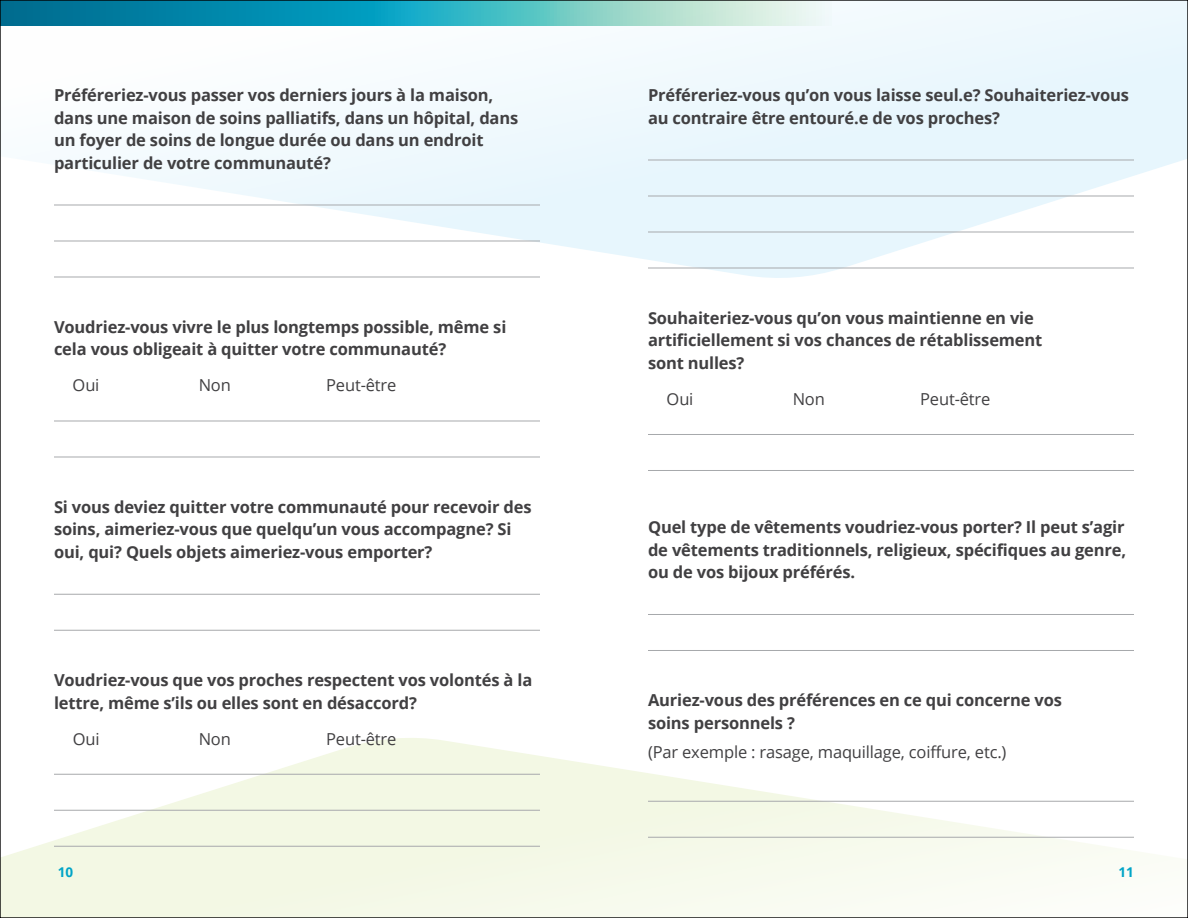
<style>
.page{position:relative;width:1188px;height:918px;background:#fff}
.page>*{position:absolute;margin:0;border:0;box-sizing:border-box;transform-origin:0 0}
.t1{font:700 16.5px/22.5px "Open Sans";letter-spacing:-.01em;color:#414042}
.t2{font:16.5px "Open Sans";letter-spacing:-.01em;color:#414042}
.t3{font:700 13.5px "Open Sans";color:#00a4c7}
</style>
<div class="page">
<svg style="left:2px;top:738px;width:1152px;height:178px;fill:#f6faec"></svg>
<svg style="left:54px;top:2px;width:1132px;height:276px;fill:#f0f9fd"></svg>
<hr style="left:54px;top:205px;width:486px;height:1px;background:#a7a9ac">
<hr style="left:54px;top:241px;width:486px;height:1px;background:#a7a9ac">
<hr style="left:54px;top:277px;width:486px;height:1px;background:#a7a9ac">
<hr style="left:54px;top:421px;width:486px;height:1px;background:#a7a9ac">
<hr style="left:54px;top:457px;width:486px;height:1px;background:#a7a9ac">
<hr style="left:54px;top:594px;width:486px;height:1px;background:#a7a9ac">
<hr style="left:54px;top:630px;width:486px;height:1px;background:#a7a9ac">
<hr style="left:54px;top:774px;width:486px;height:1px;background:#a7a9ac">
<hr style="left:54px;top:810px;width:486px;height:1px;background:#a7a9ac">
<hr style="left:54px;top:846px;width:486px;height:1px;background:#a7a9ac">
<hr style="left:648px;top:160px;width:486px;height:1px;background:#a7a9ac">
<hr style="left:648px;top:196px;width:486px;height:1px;background:#a7a9ac">
<hr style="left:648px;top:232px;width:486px;height:1px;background:#a7a9ac">
<hr style="left:648px;top:268px;width:486px;height:1px;background:#a7a9ac">
<hr style="left:648px;top:434px;width:486px;height:1px;background:#a7a9ac">
<hr style="left:648px;top:470px;width:486px;height:1px;background:#a7a9ac">
<hr style="left:648px;top:614px;width:486px;height:1px;background:#a7a9ac">
<hr style="left:648px;top:650px;width:486px;height:1px;background:#a7a9ac">
<hr style="left:648px;top:801px;width:486px;height:1px;background:#a7a9ac">
<hr style="left:648px;top:837px;width:486px;height:1px;background:#a7a9ac">
<svg style="left:2px;top:2px;width:830px;height:24px;background:#48aebe"></svg>
<p class="t1" style="left:54px;top:83px;width:466px">Préféreriez-vous passer vos derniers jours à la maison, dans une maison de soins palliatifs, dans un hôpital, dans un foyer de soins de longue durée ou dans un endroit particulier de votre communauté?</p>
<p class="t1" style="left:54px;top:315px;width:454px">Voudriez-vous vivre le plus longtemps possible, même si cela vous obligeait à quitter votre communauté?</p>
<p class="t2" style="left:73px;top:374px;width:28px">Oui</p>
<p class="t2" style="left:199px;top:374px;width:34px">Non</p>
<p class="t2" style="left:326px;top:374px;width:72px">Peut-être</p>
<p class="t1" style="left:54px;top:495px;width:479px">Si vous deviez quitter votre communauté pour recevoir des soins, aimeriez-vous que quelqu’un vous accompagne? Si oui, qui? Quels objets aimeriez-vous emporter?</p>
<p class="t1" style="left:54px;top:669px;width:480px">Voudriez-vous que vos proches respectent vos volontés à la lettre, même s’ils ou elles sont en désaccord?</p>
<p class="t2" style="left:73px;top:727px;width:28px">Oui</p>
<p class="t2" style="left:199px;top:727px;width:34px">Non</p>
<p class="t2" style="left:326px;top:727px;width:72px">Peut-être</p>
<p class="t1" style="left:648px;top:83px;width:483px">Préféreriez-vous qu’on vous laisse seul.e? Souhaiteriez-vous au contraire être entouré.e de vos proches?</p>
<p class="t1" style="left:648px;top:306px;width:396px">Souhaiteriez-vous qu’on vous maintienne en vie artificiellement si vos chances de rétablissement sont nulles?</p>
<p class="t2" style="left:667px;top:388px;width:28px">Oui</p>
<p class="t2" style="left:793px;top:388px;width:34px">Non</p>
<p class="t2" style="left:920px;top:388px;width:72px">Peut-être</p>
<p class="t1" style="left:648px;top:515px;width:480px;text-align:justify">Quel type de vêtements voudriez-vous porter? Il peut s’agir de vêtements traditionnels, religieux, spécifiques au genre, ou de vos bijoux préférés.</p>
<p class="t1" style="left:648px;top:689px;width:415px">Auriez-vous des préférences en ce qui concerne vos soins personnels ?</p>
<p class="t2" style="left:648px;top:741px;width:360px">(Par exemple : rasage, maquillage, coiffure, etc.)</p>
<p class="t3" style="left:58px;top:863px;width:17px">10</p>
<p class="t3" style="left:1119px;top:863px;width:17px">11</p>
</div>
